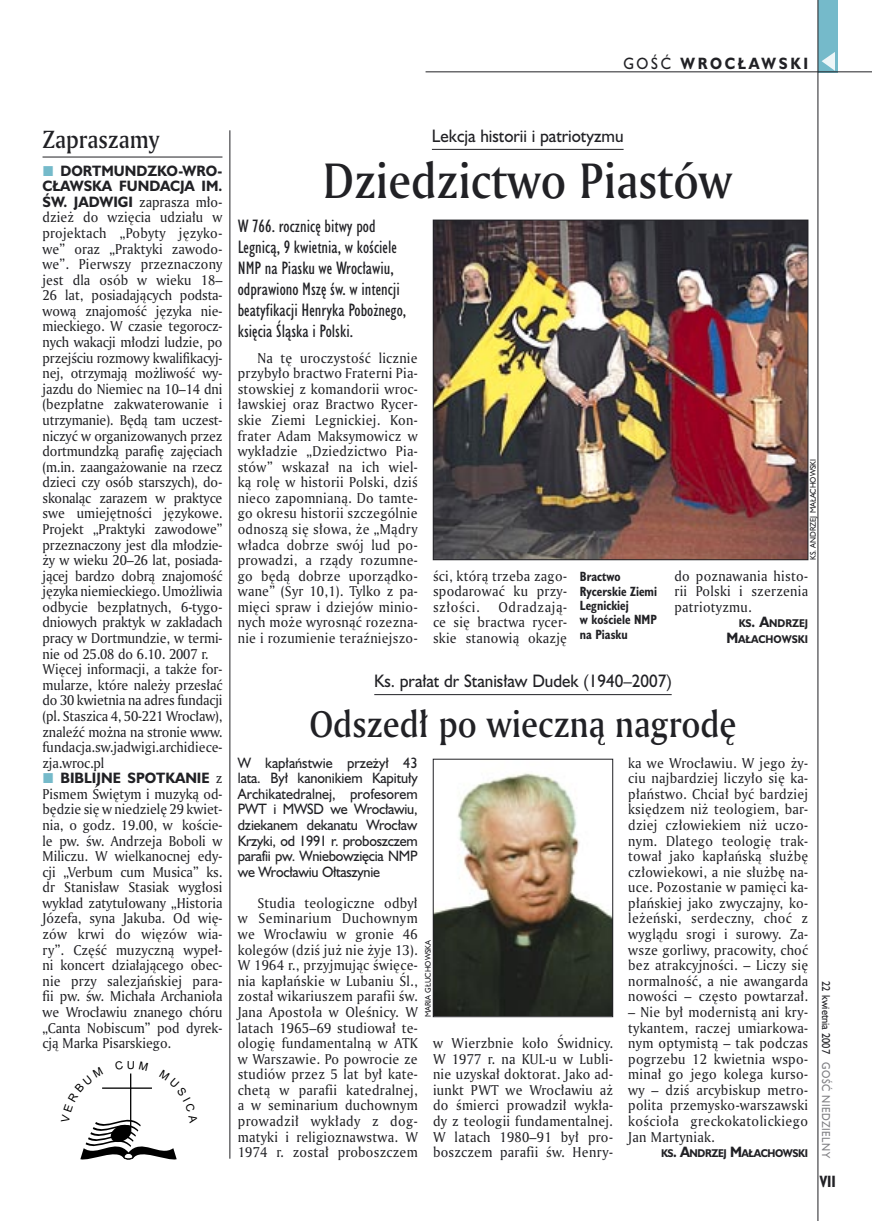
<style>
.page{position:relative;width:872px;height:1221px;background:#fff}
.page>*{position:absolute;margin:0;border:0;box-sizing:border-box;transform-origin:0 0}
._05a_tytyl_AmMd_32_pt{font:48px "Amerigo Md PL";color:#212125;scale:.9 1}
._05-9_tytyl_AmMd_24_pt{font:36px "Amerigo Md PL";color:#212125;scale:.9 1}
._05d_tytyl_Kronika_AmMd_16_pt{font:24px "Amerigo Md PL";color:#212125;scale:.9 1}
._06-5_lead_lokal_HuCn_11_pt{font:16.5px/21px "Humanst 521 Cn PL";color:#212125}
._04-3_nadtytul_lokal{font:16.5px "Humanst 521 PL";color:#212125;scale:.94 1}
._15b_temat_prawo{font:700 15px "Humanst 521 PL";letter-spacing:.2em;color:#212125;scale:.9 1}
._17_pagina_prawa{font:700 15px "Humanst 521 Cn PL";color:#212125;scale:.94 1}
._01_body_tekst{font:13.8px/15.6px "Amerigo PL";letter-spacing:.02em;color:#212125;text-align:justify;scale:.94 1}
._03_body_bez_akapitu{font:13.8px/15.6px "Amerigo PL";letter-spacing:-.01em;color:#212125;text-align:justify;scale:.94 1}
._06-5_lead_lokal_maly_Hu_9_pt{font:13.8px/15.6px "Humanst 521 PL";letter-spacing:-.02em;color:#212125;text-align:justify;scale:.94 1}
._09_podpis_zdjecia_HuCnB{font:700 12.3px/14.4px "Humanst 521 Cn PL";color:#212125;scale:.94 1}
._19a_data_prawa_GOSC{font:10.5px "Humanst 521 PL";letter-spacing:.05em;color:#7f7f83;scale:.9 1}
._19_data_prawa{font:10.5px "Humanst 521 PL";color:#212125;scale:.9 1}
._12a_autor_na_koncu_HuBd{font:700 10.35px/15.6px "Humanst 521 PL";color:#212125;text-align:right;scale:.9 1}
._01_body_tekst-2{font:700 10.35px "Humanst 521 PL";letter-spacing:-.04em;color:#212125;scale:.9 1}
._09a_autor_zdjecia_Hu_5_pt{font:7.5px "Humanst 521 PL";color:#212125;scale:.94 1}
.s1{font-weight:400}
.s2{font-family:"Humanst 521 PL";font-weight:700}
.s3{font-size:13.8px}
</style>
<div class="page">
<div style="left:818px;top:0;width:19px;height:72px;background:#75baca"></div>
<hr style="left:817px;top:0;width:1px;height:1220px;background:#212125">
<svg style="left:821px;top:52px;width:14px;height:19px"></svg>
<hr style="left:425px;top:72px;width:447px;height:1px;background:#212125">
<hr style="left:230px;top:130px;width:1px;height:1028px;background:#212125">
<img style="left:435px;top:222px;width:371px;height:336px">
<div style="left:433px;top:220px;width:375px;height:340px;border:1px solid #212125"></div>
<hr style="left:432px;top:149px;width:191px;height:1px;background:#212125">
<hr style="left:43px;top:157px;width:179px;height:1px;background:#212125">
<hr style="left:374px;top:694px;width:297px;height:1px;background:#212125">
<img style="left:435px;top:773px;width:176px;height:241px">
<div style="left:433px;top:759px;width:180px;height:257px;border:1px solid #212125"></div>
<svg style="left:80px;top:1073px;width:97px;height:87px"></svg>
<p class="_15b_temat_prawo" style="left:623px;top:53px;width:207px"><span class="s1">GOŚĆ</span> WROCŁAWSKI</p>
<p class="_05d_tytyl_Kronika_AmMd_16_pt" style="left:43px;top:123px;width:131px">Zapraszamy</p>
<p class="_03_body_bez_akapitu" style="left:43px;top:162px;width:193px;text-indent:18px"><span class="s2">DORTMUNDZKO-WRO-CŁAWSKA FUNDACJA IM.<br>ŚW. JADWIGI</span> zaprasza mło&shy;dzież do wzięcia udziału w projektach „Pobyty języko&shy;we” oraz „Praktyki zawodo&shy;we”. Pierwszy przeznaczony jest dla osób w wieku 18– 26 lat, posiadających podsta&shy;wową znajomość języka nie&shy;mieckiego. W czasie tegorocz&shy;nych wakacji młodzi ludzie, po przejściu rozmowy kwalifikacyj&shy;nej, otrzymają możliwość wy&shy;jazdu do Niemiec na 10–14 dni (bezpłatne zakwaterowanie i utrzymanie). Będą tam uczest&shy;niczyć w organizowanych przez dortmundzką parafię zajęciach (m.in. zaangażowanie na rzecz dzieci czy osób starszych), do&shy;skonaląc zarazem w praktyce swe umiejętności językowe.<br>Projekt „Praktyki zawodowe” przeznaczony jest dla młodzie&shy;ży w wieku 20–26 lat, posiada&shy;jącej bardzo dobrą znajomość języka niemieckiego. Umożliwia odbycie bezpłatnych, 6-tygo&shy;dniowych praktyk w zakładach pracy w Dortmundzie, w termi&shy;nie od 25.08 do 6.10. 2007 r.</p>
<p class="_03_body_bez_akapitu" style="left:43px;top:661px;width:193px">Więcej informacji, a także for&shy;mularze, które należy przesłać do 30 kwietnia na adres fundacji (pl. Staszica 4, 50-221 Wrocław), znaleźć można na stronie www. fundacja.sw.jadwigi.archidiece&shy;zja.wroc.pl</p>
<p class="_03_body_bez_akapitu" style="left:43px;top:770px;width:193px;text-indent:18px"><span class="s2">BIBLIJNE SPOTKANIE</span> z Pismem Świętym i muzyką od&shy;będzie się w niedzielę 29 kwiet&shy;nia, o godz. 19.00, w koście&shy;le pw. św. Andrzeja Boboli w Miliczu. W wielkanocnej edy&shy;cji „Verbum cum Musica” ks. dr Stanisław Stasiak wygłosi wykład zatytułowany „Historia Józefa, syna Jakuba. Od wię&shy;zów krwi do więzów wia&shy;ry”. Część muzyczną wypeł&shy;ni koncert działającego obec&shy;nie przy salezjańskiej para&shy;fii pw. św. Michała Archanioła we Wrocławiu znanego chóru „Canta Nobiscum” pod dyrek&shy;cją Marka Pisarskiego.</p>
<p class="_04-3_nadtytul_lokal" style="left:432px;top:125px;width:205px">Lekcja historii i patriotyzmu</p>
<p class="_05a_tytyl_AmMd_32_pt" style="left:323px;top:149px;width:456px">Dziedzictwo Piastów</p>
<p class="_06-5_lead_lokal_HuCn_11_pt" style="left:238px;top:215px;width:170px">W 766. rocznicę bitwy pod<br>Legnicą, 9 kwietnia, w kościele<br>NMP na Piasku we Wrocławiu, odprawiono Mszę św. w intencji beatyfikacji Henryka Pobożnego, księcia Śląska i Polski.</p>
<p class="_01_body_tekst" style="left:238px;top:349px;width:193px;text-indent:20px">Na tę uroczystość licznie przybyło bractwo Fraterni Pia&shy;stowskiej z komandorii wroc&shy;ławskiej oraz Bractwo Rycer&shy;skie Ziemi Legnickiej. Kon&shy;frater Adam Maksymowicz w wykładzie „Dziedzictwo Pia&shy;stów” wskazał na ich wiel&shy;ką rolę w historii Polski, dziś nieco zapomnianą. Do tamte&shy;go okresu historii szczególnie odnoszą się słowa, że „Mądry władca dobrze swój lud po&shy;prowadzi, a rządy rozumne&shy;go będą dobrze uporządko&shy;wane” (Syr 10,1). Tylko z pa&shy;mięci spraw i dziejów minio&shy;nych może wyrosnąć rozezna&shy;nie i rozumienie teraźniejszo-</p>
<p class="_01_body_tekst" style="left:433px;top:567px;width:144px">ści, którą trzeba zago&shy;spodarować ku przy&shy;szłości.</p>
<p class="_01_body_tekst" style="left:433px;top:598px;width:144px;text-indent:65px">Odradzają&shy;ce się bractwa rycer&shy;skie stanowią okazję</p>
<p class="_09_podpis_zdjecia_HuCnB" style="left:580px;top:569px;width:84px">Bractwo<br>Rycerskie Ziemi<br>Legnickiej<br>w kościele NMP na Piasku</p>
<p class="_09a_autor_zdjecia_Hu_5_pt" style="left:808px;top:560px;width:109px;rotate:-90deg">KS. ANDRZEJ MAŁACHOWSKI</p>
<p class="_01_body_tekst" style="left:674px;top:567px;width:144px">do poznawania histo&shy;rii Polski i szerzenia patriotyzmu.</p>
<p class="_12a_autor_na_koncu_HuBd" style="left:726px;top:615px;width:92px">KS<span class="s3">. A</span>NDRZEJ<br><span class="s3">M</span>AŁACHOWSKI</p>
<p class="_04-3_nadtytul_lokal" style="left:374px;top:670px;width:318px">Ks. prałat dr Stanisław Dudek (1940–2007)</p>
<p class="_05-9_tytyl_AmMd_24_pt" style="left:309px;top:699px;width:476px">Odszedł po wieczną nagrodę</p>
<p class="_06-5_lead_lokal_maly_Hu_9_pt" style="left:238px;top:754px;width:193px">W kapłaństwie przeżył 43 lata. Był kanonikiem Kapituły Archikatedralnej, profesorem PWT i MWSD we Wrocławiu, dziekanem dekanatu Wrocław Krzyki, od 1991 r. proboszczem parafii pw. Wniebowzięcia NMP we Wrocławiu Ołtaszynie</p>
<p class="_01_body_tekst" style="left:238px;top:894px;width:193px;text-indent:20px">Studia teologiczne odbył w Seminarium Duchownym we Wrocławiu w gronie 46 kolegów (dziś już nie żyje 13).<br>W 1964 r., przyjmując święce&shy;nia kapłańskie w Lubaniu Śl., został wikariuszem parafii św.<br>Jana Apostoła w Oleśnicy. W latach 1965–69 studiował te&shy;ologię fundamentalną w ATK w Warszawie. Po powrocie ze studiów przez 5 lat był kate&shy;chetą w parafii katedralnej, a w seminarium duchownym prowadził wykłady z dog&shy;matyki i religioznawstwa. W 1974 r. został proboszczem</p>
<p class="_01_body_tekst" style="left:628px;top:754px;width:193px">ka we Wrocławiu. W jego ży&shy;ciu najbardziej liczyło się ka&shy;płaństwo. Chciał być bardziej księdzem niż teologiem, bar&shy;dziej człowiekiem niż uczo&shy;nym. Dlatego teologię trak&shy;tował jako kapłańską służbę człowiekowi, a nie służbę na&shy;uce. Pozostanie w pamięci ka&shy;płańskiej jako zwyczajny, ko&shy;leżeński, serdeczny, choć z wyglądu srogi i surowy. Za&shy;wsze gorliwy, pracowity, choć bez atrakcyjności. – Liczy się normalność, a nie awangarda nowości – często powtarzał.</p>
<p class="_01_body_tekst" style="left:628px;top:1003px;width:193px">– Nie był modernistą ani kry&shy;tykantem, raczej umiarkowa&shy;nym optymistą – tak podczas pogrzebu 12 kwietnia wspo&shy;minał go jego kolega kurso&shy;wy – dziś arcybiskup metro&shy;polita przemysko-warszawski kościoła greckokatolickiego Jan Martyniak.</p>
<p class="_01_body_tekst-2" style="left:661px;top:1146px;width:165px">KS<span class="s3">. A</span>NDRZEJ <span class="s3">M</span>AŁACHOWSKI</p>
<p class="_09a_autor_zdjecia_Hu_5_pt" style="left:423px;top:1017px;width:84px;rotate:-90deg">MARIA GŁUCHOWSKA</p>
<p class="_01_body_tekst" style="left:433px;top:1034px;width:193px">w Wierzbnie koło Świdnicy.<br>W 1977 r. na KUL-u w Lubli&shy;nie uzyskał doktorat. Jako ad&shy;iunkt PWT we Wrocławiu aż do śmierci prowadził wykła&shy;dy z teologii fundamentalnej.<br>W latach 1980–91 był pro&shy;boszczem parafii św. Henry-</p>
<p class="_19_data_prawa" style="left:833px;top:981px;width:82px;rotate:90deg">22 kwietnia 2007</p>
<p class="_19a_data_prawa_GOSC" style="left:833px;top:1062px;width:108px;rotate:90deg">GOŚĆ NIEDZIELNY</p>
<p class="_17_pagina_prawa" style="left:819px;top:1171px;width:19px">VII</p>
</div>
